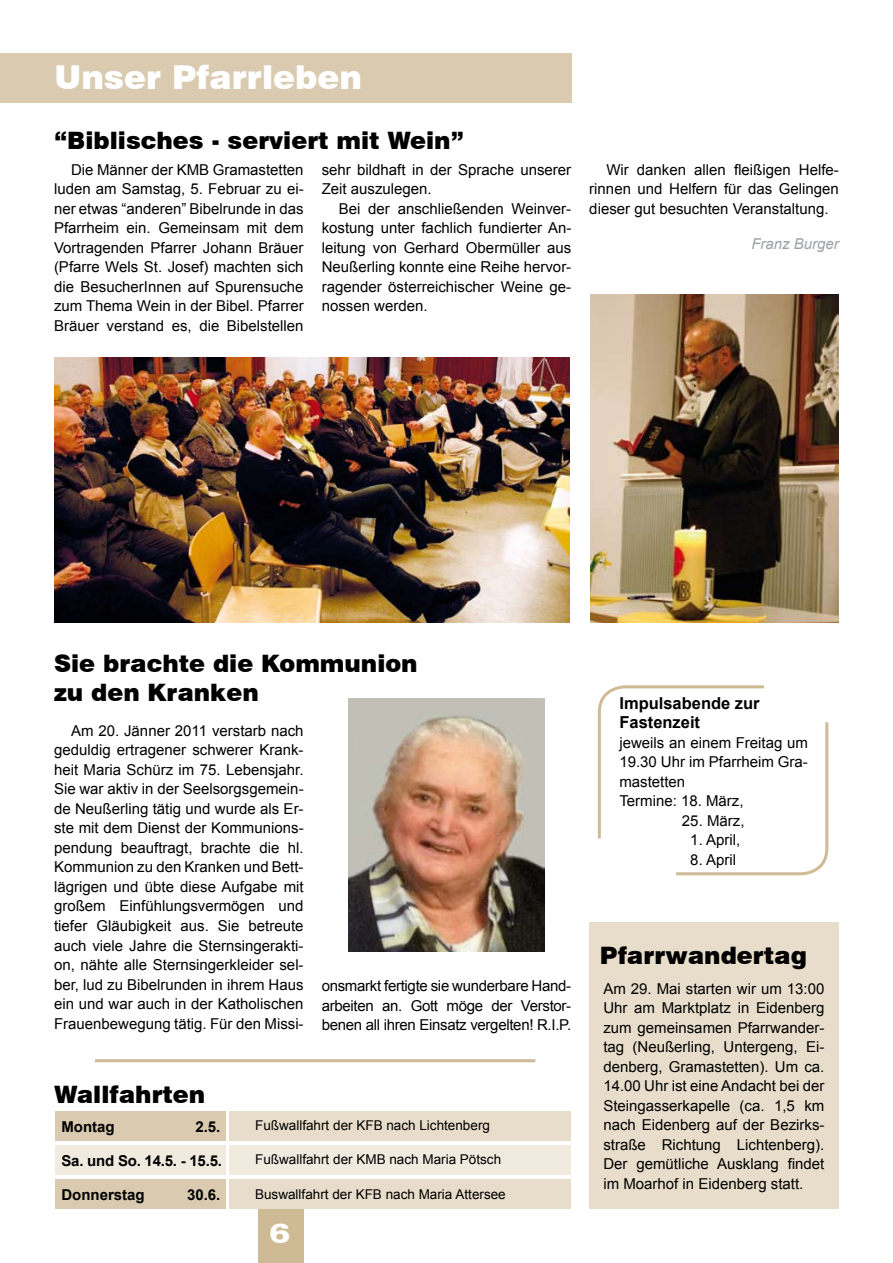
<style>
.page{position:relative;width:893px;height:1263px;background:#fff}
.page>*{position:absolute;margin:0;border:0;box-sizing:border-box;transform-origin:0 0}
.t1{font:900 33px "Swiss 721 BT";color:#fff}
.t2{font:900 expanded 27px "Zurich BT";color:#fff}
.t3{font:900 24px/28.8px "Swiss 721 BT";color:#000}
.t4{font:700 16.5px/19.5px "Arial";color:#000}
.t5{font:15px/19.5px "Arial";color:#000;text-align:justify}
.t6{font:700 15px "Arial";color:#000}
.t7{font:italic 15px "Arial";color:#9ea0a2}
.t8{font:13.5px "Arial";color:#000}
</style>
<div class="page">
<img style="left:591px;top:294px;width:248px;height:329px">
<img style="left:54px;top:358px;width:516px;height:265px">
<img style="left:349px;top:698px;width:195px;height:253px">
<div style="left:258px;top:1209px;width:45px;height:54px;background:#ceba95"></div>
<div style="left:0;top:53px;width:571px;height:50px;background:#dacbb0"></div>
<div style="left:589px;top:923px;width:250px;height:286px;background:#e7ddca"></div>
<svg style="left:597px;top:685px;width:232px;height:191px"></svg>
<div style="left:230px;top:1111px;width:341px;height:30px;background:#e7ddca"></div>
<div style="left:230px;top:1179px;width:341px;height:30px;background:#e7ddca"></div>
<div style="left:55px;top:1111px;width:170px;height:30px;background:#dacbb0"></div>
<div style="left:55px;top:1179px;width:170px;height:30px;background:#dacbb0"></div>
<div style="left:230px;top:1145px;width:341px;height:30px;background:#f0eadf"></div>
<div style="left:55px;top:1145px;width:170px;height:30px;background:#f0eadf"></div>
<hr style="left:95px;top:1059px;width:440px;height:3px;background:#ceba95">
<h1 class="t1" style="left:55px;top:57px;width:309px">Unser Pfarrleben</h1>
<h3 class="t3" style="left:54px;top:126px;width:411px">“Biblisches - serviert mit Wein”</h3>
<p class="t5" style="left:54px;top:160px;width:251px;text-indent:17px">Die Männer der KMB Gramastetten luden am Samstag, 5. Februar zu ei&shy;ner etwas “anderen” Bibelrunde in das Pfarrheim ein. Gemeinsam mit dem Vortragenden Pfarrer Johann Bräuer (Pfarre Wels St. Josef) machten sich die BesucherInnen auf Spurensuche zum Thema Wein in der Bibel. Pfarrer Bräuer verstand es, die Bibelstellen</p>
<p class="t5" style="left:322px;top:160px;width:251px">sehr bildhaft in der Sprache unserer<br>Zeit auszulegen.</p>
<p class="t5" style="left:322px;top:199px;width:251px;text-indent:17px">Bei der anschließenden Weinver&shy;kostung unter fachlich fundierter An&shy;leitung von Gerhard Obermüller aus Neußerling konnte eine Reihe hervor&shy;ragender österreichischer Weine ge&shy;nossen werden.</p>
<p class="t5" style="left:589px;top:160px;width:251px;text-indent:17px">Wir danken allen fleißigen Helfe&shy;rinnen und Helfern für das Gelingen dieser gut besuchten Veranstaltung.</p>
<p class="t7" style="left:751px;top:234px;width:89px">Franz Burger</p>
<h3 class="t3" style="left:54px;top:649px;width:365px">Sie brachte die Kommunion zu den Kranken</h3>
<p class="t4" style="left:619px;top:694px;width:142px">Impulsabende zur<br>Fastenzeit</p>
<p class="t5" style="left:619px;top:733px;width:190px;text-align:left">jeweils an einem Freitag um<br>19.30 Uhr im Pfarrheim Gra&shy;mastetten<br>Termine: 18. März,</p>
<p class="t5" style="left:682px;top:811px;width:64px">25. März,</p>
<p class="t5" style="left:690px;top:830px;width:51px">1. April,</p>
<p class="t5" style="left:690px;top:850px;width:47px">8. April</p>
<p class="t5" style="left:54px;top:721px;width:251px;text-indent:17px">Am 20. Jänner 2011 verstarb nach geduldig ertragener schwerer Krank&shy;heit Maria Schürz im 75. Lebensjahr.<br>Sie war aktiv in der Seelsorgsgemein&shy;de Neußerling tätig und wurde als Er&shy;ste mit dem Dienst der Kommunions&shy;pendung beauftragt, brachte die hl.<br>Kommunion zu den Kranken und Bett&shy;lägrigen und übte diese Aufgabe mit großem Einfühlungsvermögen und tiefer Gläubigkeit aus. Sie betreute auch viele Jahre die Sternsingerakti&shy;on, nähte alle Sternsingerkleider sel&shy;ber, lud zu Bibelrunden in ihrem Haus ein und war auch in der Katholischen Frauenbewegung tätig. Für den Missi-</p>
<h3 class="t3" style="left:600px;top:940px;width:208px">Pfarrwandertag</h3>
<p class="t5" style="left:322px;top:976px;width:251px">onsmarkt fertigte sie wunderbare Hand&shy;arbeiten an. Gott möge der Verstor&shy;benen all ihren Einsatz vergelten! R.I.P.</p>
<p class="t5" style="left:603px;top:979px;width:223px">Am 29. Mai starten wir um 13:00<br>Uhr am Marktplatz in Eidenberg zum gemeinsamen Pfarrwander&shy;tag (Neußerling, Untergeng, Ei&shy;denberg, Gramastetten). Um ca.<br>14.00 Uhr ist eine Andacht bei der Steingasserkapelle (ca. 1,5 km nach Eidenberg auf der Bezirks&shy;straße Richtung Lichtenberg).<br>Der gemütliche Ausklang findet im Moarhof in Eidenberg statt.</p>
<h3 class="t3" style="left:54px;top:1080px;width:153px">Wallfahrten</h3>
<p class="t8" style="left:255px;top:1117px;width:236px">Fußwallfahrt der KFB nach Lichtenberg</p>
<p class="t8" style="left:255px;top:1151px;width:248px">Fußwallfahrt der KMB nach Maria Pötsch</p>
<p class="t6" style="left:61px;top:1116px;width:55px">Montag</p>
<p class="t6" style="left:195px;top:1116px;width:27px">2.5.</p>
<p class="t6" style="left:61px;top:1150px;width:162px">Sa. und So. 14.5. - 15.5.</p>
<p class="t6" style="left:61px;top:1185px;width:85px">Donnerstag</p>
<p class="t6" style="left:187px;top:1185px;width:35px">30.6.</p>
<p class="t8" style="left:255px;top:1185px;width:252px">Buswallfahrt der KFB nach Maria Attersee</p>
<h2 class="t2" style="left:270px;top:1217px;width:22px">6</h2>
</div>
